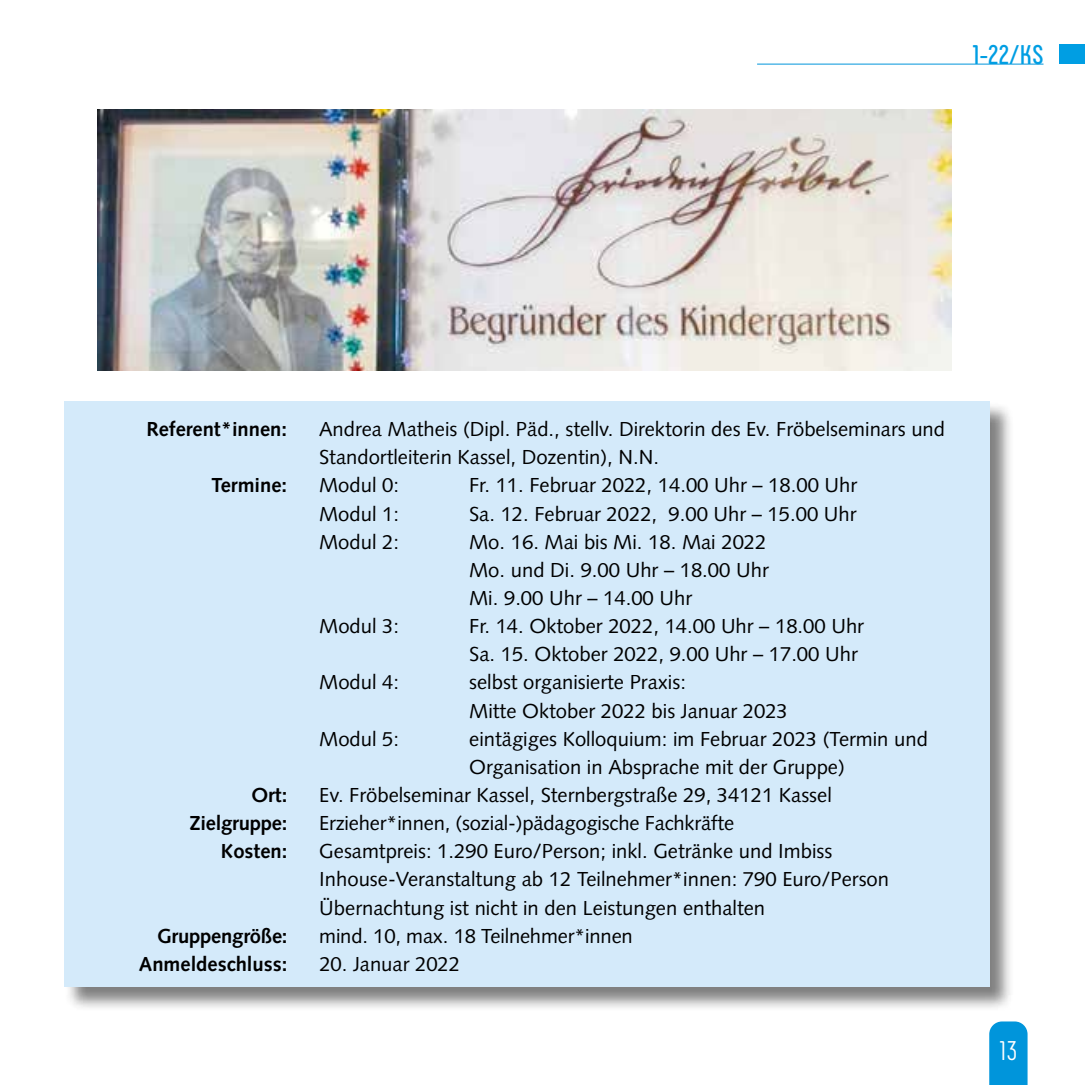
<style>
.page{position:relative;width:1085px;height:1085px;background:#fff}
.page>*{position:absolute;margin:0;border:0;box-sizing:border-box;transform-origin:0 0}
.t1{font:700 27px "Phenomena";color:#009ee3}
.t2{font:27px "Phenomena";color:#fff}
.t3{font:20.25px/28.1px "Syntax";color:#000}
.t4{font:700 20.25px "Syntax";color:#000}
</style>
<div class="page">
<div style="left:989px;top:1021px;width:38px;height:63px;background:#0095db"></div>
<div style="left:64px;top:402px;width:950px;height:609px;background:#000;opacity:.5"></div>
<div style="left:64px;top:401px;width:925px;height:585px;background:#d4eafa"></div>
<img style="left:97px;top:110px;width:854px;height:261px">
<hr style="left:757px;top:64px;width:286px;height:1px;background:#0095db">
<div style="left:1059px;top:45px;width:25px;height:19px;background:#009ee3"></div>
<h1 class="t1" style="left:972px;top:38px;width:72px">1-22/KS</h1>
<p class="t4" style="left:146px;top:417px;width:142px">Referent*innen:</p>
<p class="t3" style="left:319px;top:415px;width:627px">Andrea Matheis (Dipl. Päd., stellv. Direktorin des Ev. Fröbelseminars und<br>Standortleiterin Kassel, Dozentin), N.N.</p>
<p class="t4" style="left:211px;top:473px;width:77px">Termine:</p>
<p class="t3" style="left:319px;top:471px;width:81px">Modul 0:</p>
<p class="t3" style="left:469px;top:471px;width:389px">Fr. 11. Februar 2022, 14.00 Uhr – 18.00 Uhr</p>
<p class="t3" style="left:319px;top:499px;width:81px">Modul 1:</p>
<p class="t3" style="left:469px;top:499px;width:389px">Sa. 12. Februar 2022, 9.00 Uhr – 15.00 Uhr</p>
<p class="t3" style="left:319px;top:527px;width:81px">Modul 2:</p>
<p class="t3" style="left:469px;top:527px;width:301px;text-align:justify">Mo. 16. Mai bis Mi. 18. Mai 2022<br>Mo. und Di. 9.00 Uhr – 18.00 Uhr Mi. 9.00 Uhr – 14.00 Uhr</p>
<p class="t3" style="left:319px;top:612px;width:81px">Modul 3:</p>
<p class="t3" style="left:469px;top:612px;width:396px">Fr. 14. Oktober 2022, 14.00 Uhr – 18.00 Uhr<br>Sa. 15. Oktober 2022, 9.00 Uhr – 17.00 Uhr</p>
<p class="t3" style="left:319px;top:668px;width:81px">Modul 4:</p>
<p class="t3" style="left:469px;top:668px;width:320px">selbst organisierte Praxis:<br>Mitte Oktober 2022 bis Januar 2023</p>
<p class="t3" style="left:319px;top:724px;width:81px">Modul 5:</p>
<p class="t3" style="left:469px;top:724px;width:460px">eintägiges Kolloquium: im Februar 2023 (Termin und<br>Organisation in Absprache mit der Gruppe)</p>
<p class="t4" style="left:251px;top:783px;width:37px">Ort:</p>
<p class="t3" style="left:319px;top:780px;width:514px">Ev. Fröbelseminar Kassel, Sternbergstraße 29, 34121 Kassel</p>
<p class="t4" style="left:189px;top:811px;width:100px">Zielgruppe:</p>
<p class="t3" style="left:319px;top:809px;width:416px">Erzieher*innen, (sozial-)pädagogische Fachkräfte</p>
<p class="t4" style="left:221px;top:839px;width:68px">Kosten:</p>
<p class="t3" style="left:319px;top:837px;width:571px">Gesamtpreis: 1.290 Euro/Person; inkl. Getränke und Imbiss<br>Inhouse-Veranstaltung ab 12 Teilnehmer*innen: 790 Euro/Person<br>Übernachtung ist nicht in den Leistungen enthalten</p>
<p class="t4" style="left:157px;top:923px;width:132px">Gruppengröße:</p>
<p class="t3" style="left:319px;top:921px;width:315px">mind. 10, max. 18 Teilnehmer*innen</p>
<p class="t4" style="left:139px;top:952px;width:150px">Anmeldeschluss:</p>
<p class="t3" style="left:319px;top:949px;width:142px">20. Januar 2022</p>
<h1 class="t2" style="left:999px;top:1034px;width:19px">13</h1>
</div>
